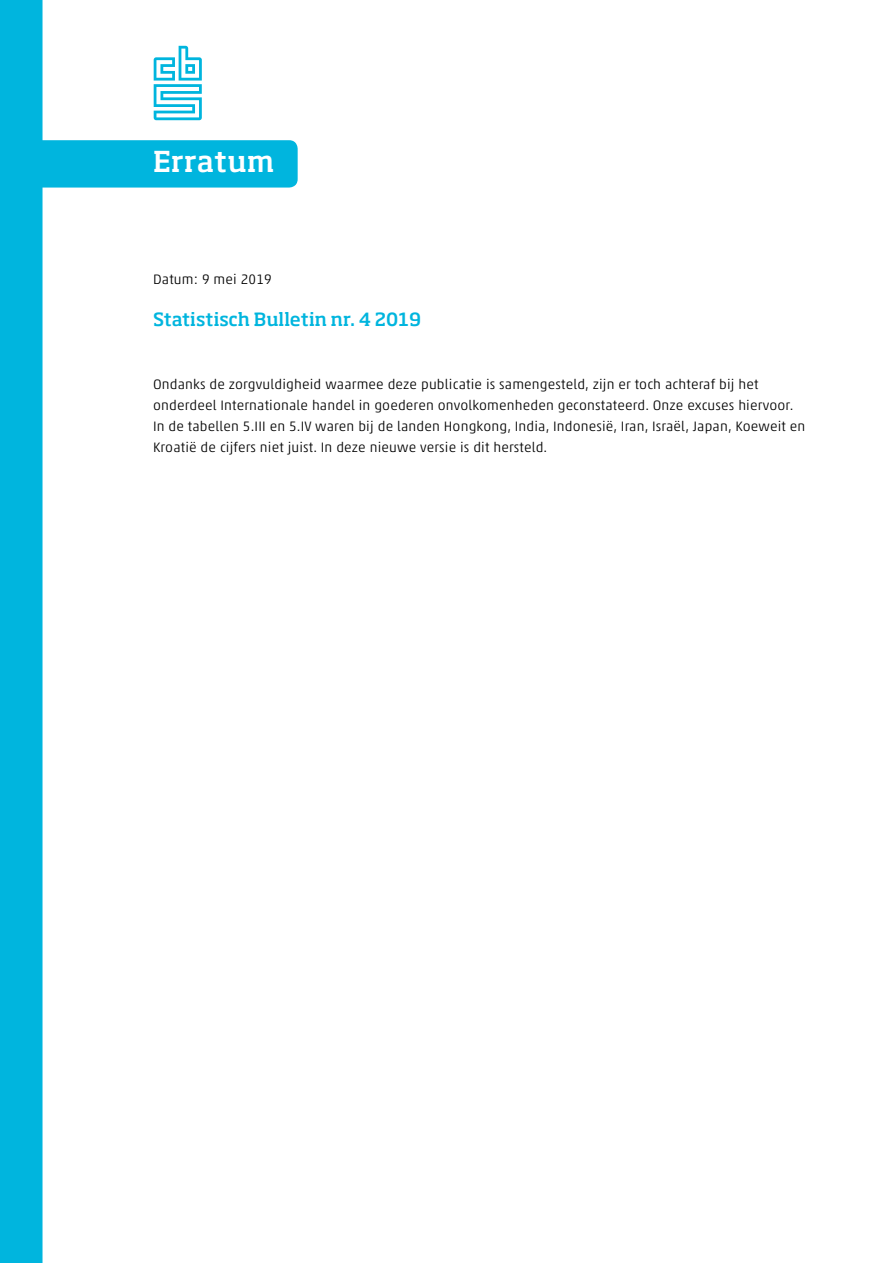
<style>
.page{position:relative;width:893px;height:1263px;background:#fff}
.page>*{position:absolute;margin:0;border:0;box-sizing:border-box;transform-origin:0 0}
.t1{font:500 28.5px "Soho Pro";letter-spacing:.01em;color:#fff}
.t2{font:500 18px "Soho Pro";color:#00b5de}
.t3{font:300 13.8px/21px "Akko Pro";letter-spacing:.01em;color:#000}
</style>
<div class="page">
<div style="left:43px;top:140px;width:255px;height:48px;background:#00b5de"></div>
<div style="left:0;top:0;width:43px;height:1263px;background:#00b5de"></div>
<svg style="left:154px;top:46px;width:48px;height:74px"></svg>
<h1 class="t1" style="left:153px;top:141px;width:123px">Erratum</h1>
<p class="t3" style="left:153px;top:269px;width:120px">Datum: 9 mei 2019</p>
<h2 class="t2" style="left:153px;top:307px;width:269px">Statistisch Bulletin nr. 4 2019</h2>
<p class="t3" style="left:153px;top:374px;width:654px">Ondanks de zorgvuldigheid waarmee deze publicatie is samengesteld, zijn er toch achteraf bij het onderdeel Internationale handel in goederen onvolkomenheden geconstateerd. Onze excuses hiervoor.<br>In de tabellen 5.III en 5.IV waren bij de landen Hongkong, India, Indonesië, Iran, Israël, Japan, Koeweit en Kroatië de cijfers niet juist. In deze nieuwe versie is dit hersteld.</p>
</div>
